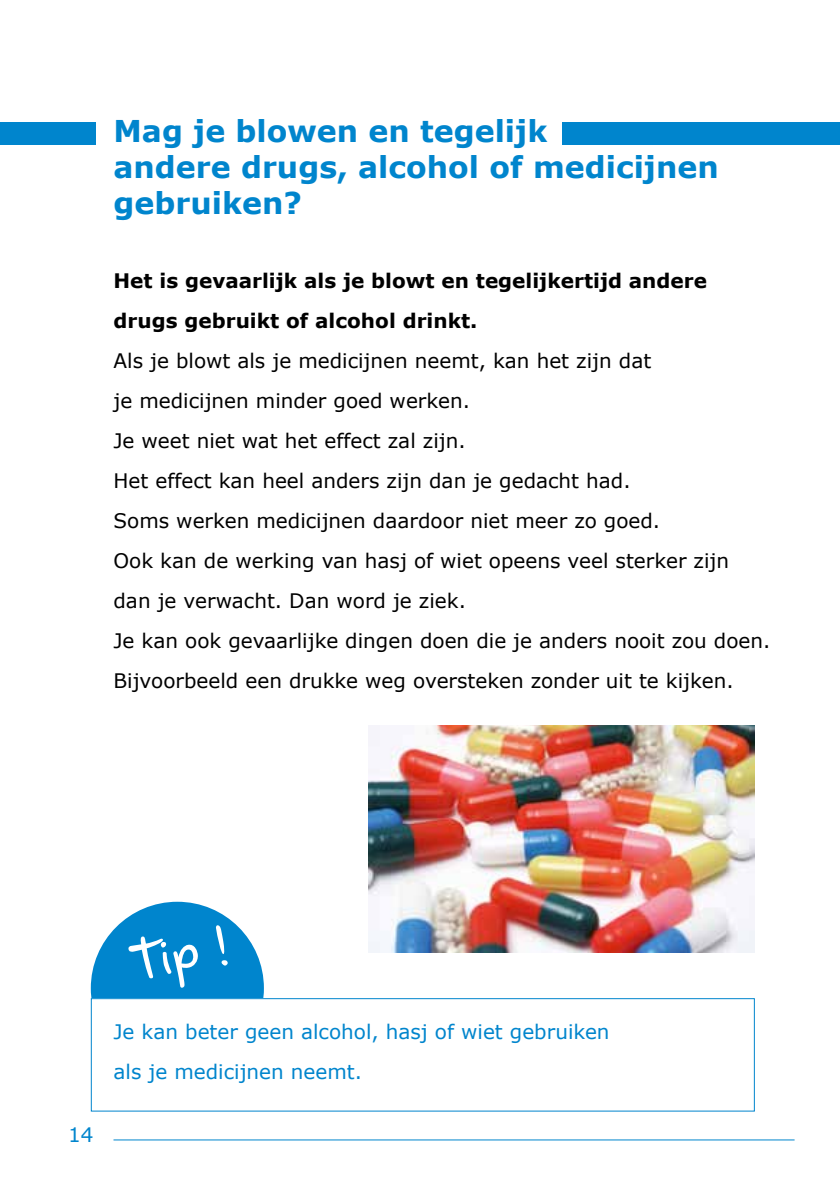
<style>
.page{position:relative;width:840px;height:1191px;background:#fff}
.page>*{position:absolute;margin:0;border:0;box-sizing:border-box;transform-origin:0 0}
.t1{font:60px "Casino Hand";color:#fff}
.t2{font:700 30px/36px "Verdana";color:#0085cd}
.t3{font:20px/40px "Verdana";color:#000}
.t4{font:700 20px/40px "Verdana";color:#000}
.t5{font:20px/40px "Verdana";color:#0085cd}
</style>
<div class="page">
<hr style="left:113px;top:1139px;width:681px;height:1px;background:#0085cd">
<div style="left:91px;top:901px;width:173px;height:173px;background:#0085cd;border-radius:50%"></div>
<div style="left:81px;top:998px;width:673px;height:113px;background:#fff"></div>
<div style="left:0;top:122px;width:839px;height:23px;background:#0085cd"></div>
<div style="left:96px;top:96px;width:465px;height:68px;background:#fff"></div>
<div style="left:91px;top:998px;width:663px;height:113px;border:1px solid #0085cd"></div>
<img style="left:369px;top:726px;width:384px;height:226px">
<h2 class="t2" style="left:113px;top:112px;width:606px">Mag je blowen en tegelijk<br>andere drugs, alcohol of medicijnen gebruiken?</h2>
<p class="t4" style="left:113px;top:260px;width:594px">Het is gevaarlijk als je blowt en tegelijkertijd andere drugs gebruikt of alcohol drinkt.</p>
<p class="t3" style="left:113px;top:340px;width:658px">Als je blowt als je medicijnen neemt, kan het zijn dat<br>je medicijnen minder goed werken.<br>Je weet niet wat het effect zal zijn.<br>Het effect kan heel anders zijn dan je gedacht had.<br>Soms werken medicijnen daardoor niet meer zo goed.<br>Ook kan de werking van hasj of wiet opeens veel sterker zijn dan je verwacht. Dan word je ziek.<br>Je kan ook gevaarlijke dingen doen die je anders nooit zou doen.<br>Bijvoorbeeld een drukke weg oversteken zonder uit te kijken.</p>
<p class="t5" style="left:68px;top:1114px;width:27px">14</p>
<h1 class="t1" style="left:127px;top:926px;width:100px;rotate:-9deg">Tip !</h1>
<p class="t5" style="left:113px;top:1011px;width:497px">Je kan beter geen alcohol, hasj of wiet gebruiken als je medicijnen neemt.</p>
</div>
